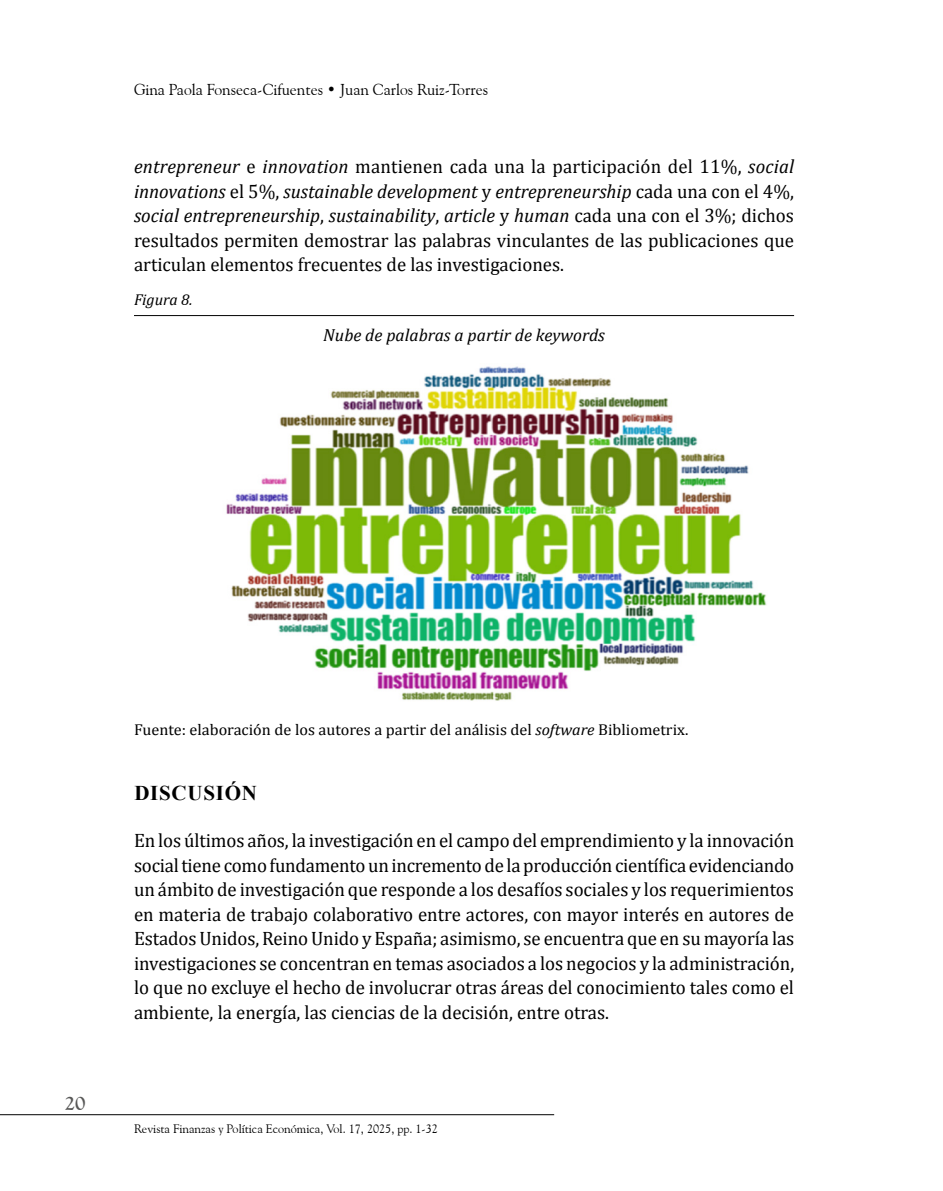
<style>
.page{position:relative;width:943px;height:1191px;background:#fff}
.page>*{position:absolute;margin:0;border:0;box-sizing:border-box;transform-origin:0 0}
.t1{font:700 21px "Times New Roman";letter-spacing:.035em;color:#000}
.t2{font:19.43px/24.5px "Cambria";color:#000;text-align:justify}
.t3{font:700 19.25px "Goudy Old Style BT";color:#575756}
.t4{font:italic 17.5px "Cambria";color:#000}
.t5{font:15.75px "Cambria";color:#000}
.t6{font:15.75px "Goudy Old Style BT";color:#000}
.t7{font:italic 15.75px "Cambria";color:#000}
.t8{font:12.25px "Goudy Old Style BT";color:#000}
.s1{font-style:italic}
</style>
<div class="page">
<hr style="left:0;top:1114px;width:554px;height:1px;background:#000">
<hr style="left:134px;top:315px;width:660px;height:1px;background:#000">
<img style="left:226px;top:366px;width:541px;height:335px">
<p class="t6" style="left:134px;top:80px;width:355px">Gina Paola Fonseca-Cifuentes • Juan Carlos Ruiz-Torres</p>
<p class="t2" style="left:134px;top:154px;width:661px"><span class="s1">entrepreneur</span> e <span class="s1">innovation</span> mantienen cada una la participación del 11%, <span class="s1">social innovations</span> el 5%, <span class="s1">sustainable development</span> y <span class="s1">entrepreneurship</span> cada una con el 4%, <span class="s1">social entrepreneurship</span>, <span class="s1">sustainability</span>, <span class="s1">article</span> y <span class="s1">human</span> cada una con el 3%; dichos resultados permiten demostrar las palabras vinculantes de las publicaciones que articulan elementos frecuentes de las investigaciones.</p>
<p class="t7" style="left:134px;top:289px;width:60px">Figura 8.</p>
<p class="t4" style="left:323px;top:323px;width:283px">Nube de palabras a partir de keywords</p>
<p class="t3" style="left:65px;top:1091px;width:22px">20</p>
<p class="t5" style="left:134px;top:720px;width:556px">Fuente: elaboración de los autores a partir del análisis del <span class="s1">software</span> Bibliometrix.</p>
<p class="t1" style="left:134px;top:778px;width:124px">DISCUSIÓN</p>
<p class="t2" style="left:134px;top:828px;width:661px">En los últimos años, la investigación en el campo del emprendimiento y la innovación social tiene como fundamento un incremento de la producción científica evidenciando un ámbito de investigación que responde a los desafíos sociales y los requerimientos en materia de trabajo colaborativo entre actores, con mayor interés en autores de Estados Unidos, Reino Unido y España; asimismo, se encuentra que en su mayoría las investigaciones se concentran en temas asociados a los negocios y la administración, lo que no excluye el hecho de involucrar otras áreas del conocimiento tales como el ambiente, la energía, las ciencias de la decisión, entre otras.</p>
<p class="t8" style="left:134px;top:1121px;width:305px">Revista Finanzas y Política Económica, Vol. 17, 2025, pp. 1-32</p>
</div>
